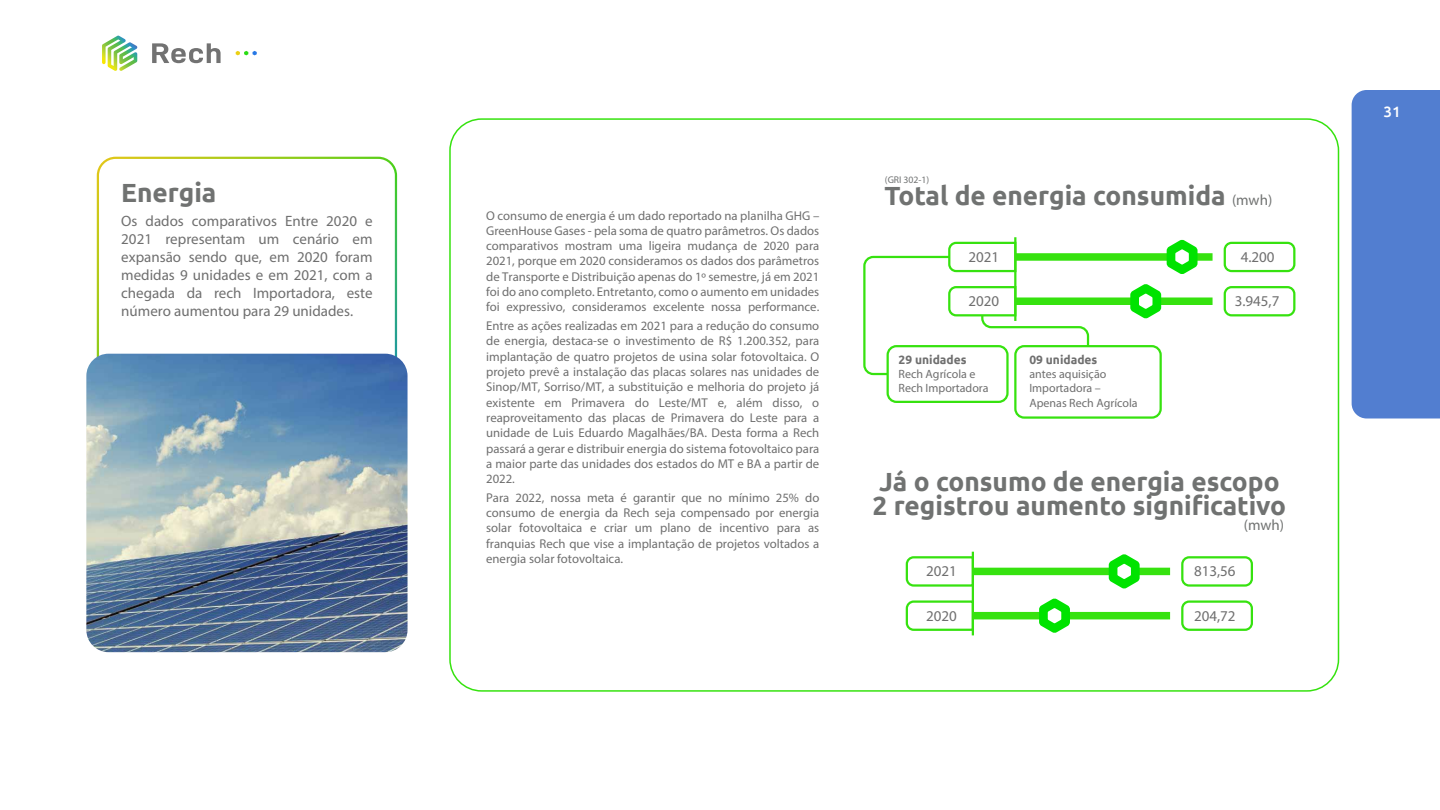
<style>
.page{position:relative;width:1440px;height:810px;background:#fff}
.page>*{position:absolute;margin:0;border:0;box-sizing:border-box;transform-origin:0 0}
.t1{font:700 26.25px/24.8px "Ubuntu";color:#707271}
.t2{font:15px/18px "Ubuntu";color:#6f6f6f;text-align:justify}
.t3{font:15px "Ubuntu";color:#707271}
.t4{font:500 15px "Ubuntu";color:#fff}
.t5{font:12.75px/15.3px "Ubuntu";color:#6f6f6f;text-align:justify}
.t6{font:12px/14.4px "Ubuntu";color:#6f6f6f}
.t7{font:700 12px "Ubuntu";color:#6f6f6f}
.t8{font:9.75px "Ubuntu";color:#707272}
.s1{font-weight:400;font-size:15px}
</style>
<div class="page">
<div style="left:1352px;top:90px;width:88px;height:328px;background:#527ed0"></div>
<hr style="left:1014px;top:237px;width:2px;height:84px;background:#36e20f">
<div style="left:1015px;top:253px;width:198px;height:8px;background:#36e20f"></div>
<svg style="left:1167px;top:240px;width:31px;height:34px"></svg>
<div style="left:1015px;top:297px;width:198px;height:8px;background:#36e20f"></div>
<svg style="left:1130px;top:284px;width:31px;height:35px"></svg>
<div style="left:1224px;top:242px;width:71px;height:30px;border:2px solid #36e20f;border-radius:7px"></div>
<div style="left:1224px;top:286px;width:71px;height:30px;border:2px solid #36e20f;border-radius:7px"></div>
<div style="left:887px;top:345px;width:122px;height:58px;border:2px solid #36e20f;border-radius:9px"></div>
<div style="left:1014px;top:345px;width:148px;height:74px;border:2px solid #36e20f;border-radius:9px"></div>
<svg style="left:863px;top:241px;width:227px;height:135px"></svg>
<hr style="left:972px;top:552px;width:2px;height:83px;background:#36e20f">
<div style="left:973px;top:568px;width:197px;height:7px;background:#36e20f"></div>
<svg style="left:1109px;top:554px;width:31px;height:35px"></svg>
<div style="left:973px;top:612px;width:197px;height:7px;background:#36e20f"></div>
<svg style="left:1039px;top:598px;width:31px;height:35px"></svg>
<div style="left:1181px;top:556px;width:72px;height:31px;border:2px solid #36e20f;border-radius:7px"></div>
<div style="left:1181px;top:600px;width:72px;height:31px;border:2px solid #36e20f;border-radius:7px"></div>
<svg style="left:905px;top:555px;width:70px;height:33px"></svg>
<svg style="left:905px;top:599px;width:70px;height:33px"></svg>
<div style="left:97px;top:157px;width:300px;height:320px;border:2px solid #fff;border-radius:18px"></div>
<img style="left:86px;top:354px;width:322px;height:298px">
<svg style="left:236px;top:51px;width:21px;height:4px"></svg>
<svg style="left:102px;top:36px;width:35px;height:35px"></svg>
<svg style="left:152px;top:43px;width:69px;height:20px"></svg>
<h1 class="t1" style="left:121px;top:180px;width:97px">Energia</h1>
<p class="t2" style="left:121px;top:212px;width:253px">Os dados comparativos Entre 2020 e 2021 representam um cenário em expansão sendo que, em 2020 foram medidas 9 unidades e em 2021, com a chegada da rech Importadora, este número aumentou para 29 unidades.</p>
<p class="t5" style="left:486px;top:207px;width:335px">O consumo de energia é um dado reportado na planilha GHG – GreenHouse Gases - pela soma de quatro parâmetros. Os dados comparativos mostram uma ligeira mudança de 2020 para 2021, porque em 2020 consideramos os dados dos parâmetros de Transporte e Distribuição apenas do 1º semestre, já em 2021 foi do ano completo. Entretanto, como o aumento em unidades foi expressivo, consideramos excelente nossa performance.</p>
<p class="t5" style="left:486px;top:318px;width:335px">Entre as ações realizadas em 2021 para a redução do consumo de energia, destaca-se o investimento de R$ 1.200.352, para implantação de quatro projetos de usina solar fotovoltaica. O projeto prevê a instalação das placas solares nas unidades de Sinop/MT, Sorriso/MT, a substituição e melhoria do projeto já existente em Primavera do Leste/MT e, além disso, o reaproveitamento das placas de Primavera do Leste para a unidade de Luis Eduardo Magalhães/BA. Desta forma a Rech passará a gerar e distribuir energia do sistema fotovoltaico para a maior parte das unidades dos estados do MT e BA a partir de 2022.</p>
<p class="t5" style="left:486px;top:490px;width:335px">Para 2022, nossa meta é garantir que no mínimo 25% do consumo de energia da Rech seja compensado por energia solar fotovoltaica e criar um plano de incentivo para as franquias Rech que vise a implantação de projetos voltados a energia solar fotovoltaica.</p>
<p class="t8" style="left:885px;top:174px;width:46px">(GRI 302-1)</p>
<h1 class="t1" style="left:884px;top:183px;width:389px">Total de energia consumida <span class="s1">(mwh)</span></h1>
<p class="t2" style="left:968px;top:248px;width:32px">2021</p>
<p class="t2" style="left:1241px;top:248px;width:35px">4.200</p>
<p class="t2" style="left:968px;top:292px;width:32px">2020</p>
<p class="t2" style="left:1235px;top:292px;width:46px">3.945,7</p>
<p class="t7" style="left:899px;top:352px;width:70px">29 unidades</p>
<p class="t6" style="left:899px;top:367px;width:92px">Rech Agrícola e<br>Rech Importadora</p>
<p class="t7" style="left:1029px;top:352px;width:70px">09 unidades</p>
<p class="t6" style="left:1029px;top:367px;width:110px">antes aquisição<br>Importadora –<br>Apenas Rech Agrícola</p>
<h1 class="t1" style="left:873px;top:468px;width:415px">Já o consumo de energia escopo<br>2 registrou aumento significativo</h1>
<p class="t3" style="left:1244px;top:516px;width:42px">(mwh)</p>
<p class="t2" style="left:926px;top:562px;width:32px">2021</p>
<p class="t2" style="left:1194px;top:562px;width:43px">813,56</p>
<p class="t2" style="left:926px;top:606px;width:32px">2020</p>
<p class="t2" style="left:1194px;top:606px;width:43px">204,72</p>
<p class="t4" style="left:1384px;top:102px;width:19px">31</p>
</div>
